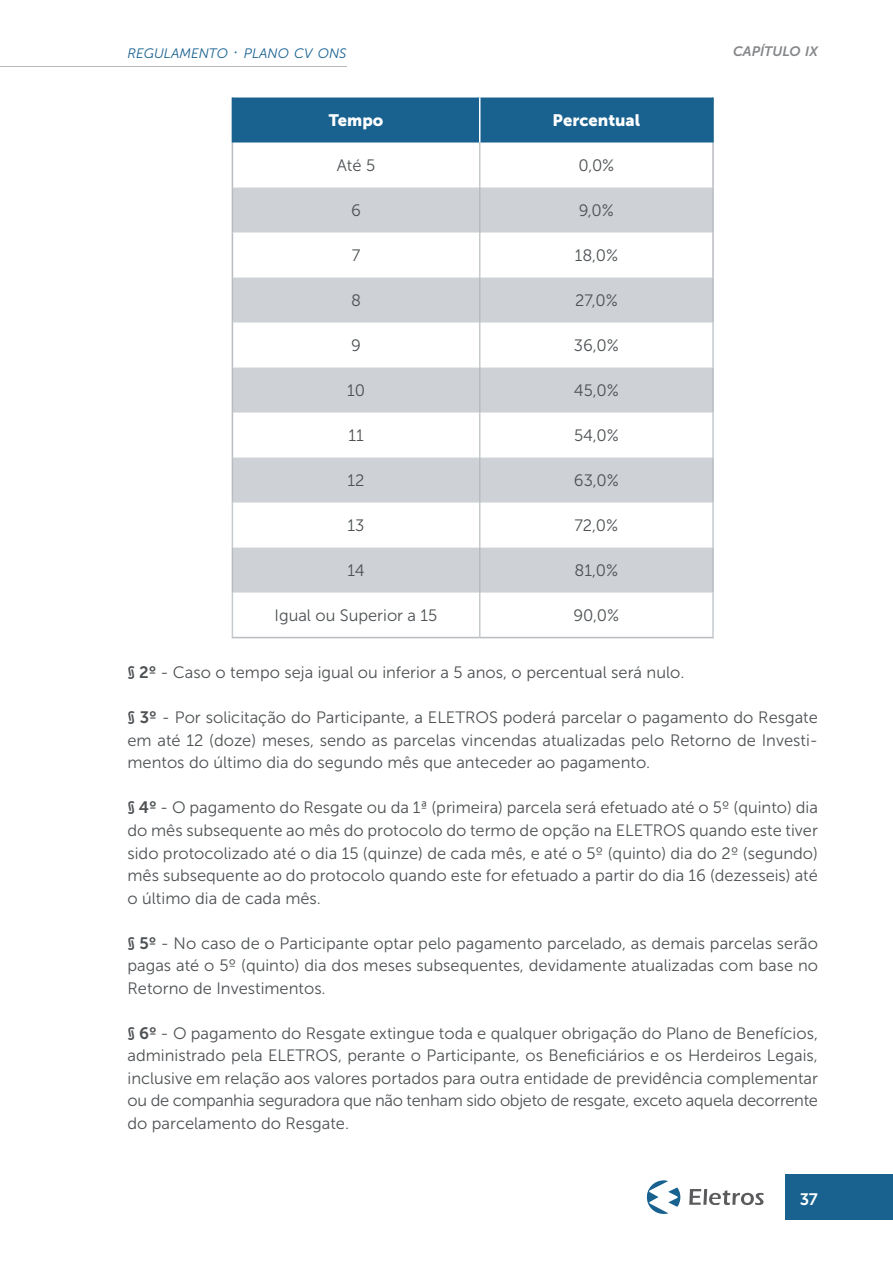
<style>
.page{position:relative;width:893px;height:1263px;background:#fff}
.page>*{position:absolute;margin:0;border:0;box-sizing:border-box;transform-origin:0 0}
.t1{font:16.5px/22.5px "Museo Sans 300";color:#4e5254;text-align:justify}
.t2{font:16.5px "Museo Sans 900";color:#fff}
.t3{font:16.5px "Museo Sans 700";color:#fff}
.t4{font:italic 13.65px "Museo Sans 300";color:#186190}
.t5{font:italic 13.65px "Museo Sans 700";color:#848689}
.s1{font-size:19.5px}
.s2{font-size:13.5px}
.s3{font-family:"Museo Sans 700"}
</style>
<div class="page">
<div style="left:785px;top:1175px;width:108px;height:45px;background:#196290"></div>
<svg style="left:689px;top:1189px;width:75px;height:16px"></svg>
<svg style="left:646px;top:1180px;width:35px;height:34px"></svg>
<hr style="left:0;top:66px;width:347px;height:1px;background:#b9b8ba">
<div style="left:233px;top:98px;width:479px;height:44px;background:#196290"></div>
<svg style="left:233px;top:188px;width:479px;height:404px;fill:#ced1d5"></svg>
<hr style="left:479px;top:98px;width:1px;height:45px;background:#fff">
<hr style="left:479px;top:143px;width:1px;height:45px;background:#c5cacd">
<hr style="left:479px;top:233px;width:1px;height:45px;background:#c5cacd">
<hr style="left:479px;top:188px;width:1px;height:45px;background:#b8bcc0">
<hr style="left:479px;top:278px;width:1px;height:45px;background:#b8bcc0">
<hr style="left:232px;top:143px;width:1px;height:45px;background:#b8bcc0">
<hr style="left:712px;top:143px;width:2px;height:45px;background:#b8bcc0">
<hr style="left:232px;top:188px;width:1px;height:45px;background:#b8bcc0">
<hr style="left:712px;top:188px;width:2px;height:45px;background:#b8bcc0">
<hr style="left:232px;top:233px;width:1px;height:45px;background:#b8bcc0">
<hr style="left:712px;top:233px;width:2px;height:45px;background:#b8bcc0">
<hr style="left:232px;top:278px;width:1px;height:45px;background:#b8bcc0">
<hr style="left:712px;top:278px;width:2px;height:45px;background:#b8bcc0">
<hr style="left:232px;top:98px;width:1px;height:45px;background:#196290">
<hr style="left:712px;top:98px;width:2px;height:45px;background:#196290">
<hr style="left:232px;top:323px;width:1px;height:45px;background:#b8bcc0">
<hr style="left:479px;top:323px;width:1px;height:45px;background:#c5cacd">
<hr style="left:712px;top:323px;width:2px;height:45px;background:#c5cacd">
<hr style="left:232px;top:368px;width:1px;height:45px;background:#b8bcc0">
<hr style="left:232px;top:458px;width:1px;height:45px;background:#b8bcc0">
<hr style="left:479px;top:368px;width:1px;height:45px;background:#b8bcc0">
<hr style="left:479px;top:458px;width:1px;height:45px;background:#b8bcc0">
<hr style="left:712px;top:368px;width:2px;height:45px;background:#b8bcc0">
<hr style="left:712px;top:458px;width:2px;height:45px;background:#b8bcc0">
<hr style="left:232px;top:413px;width:1px;height:45px;background:#b8bcc0">
<hr style="left:479px;top:413px;width:1px;height:45px;background:#c5cacd">
<hr style="left:712px;top:413px;width:2px;height:45px;background:#c5cacd">
<hr style="left:232px;top:503px;width:1px;height:45px;background:#c5cacd">
<hr style="left:232px;top:593px;width:1px;height:44px;background:#c5cacd">
<hr style="left:479px;top:503px;width:1px;height:45px;background:#c5cacd">
<hr style="left:479px;top:593px;width:1px;height:44px;background:#c5cacd">
<hr style="left:712px;top:503px;width:2px;height:45px;background:#c5cacd">
<hr style="left:712px;top:593px;width:2px;height:44px;background:#c5cacd">
<hr style="left:232px;top:637px;width:248px;height:1px;background:#b8bcc0">
<hr style="left:480px;top:637px;width:234px;height:1px;background:#b8bcc0">
<hr style="left:232px;top:548px;width:1px;height:45px;background:#b8bcc0">
<hr style="left:479px;top:548px;width:1px;height:45px;background:#b8bcc0">
<hr style="left:712px;top:548px;width:2px;height:45px;background:#b8bcc0">
<p class="t4" style="left:128px;top:46px;width:221px">REGULAMENTO <span class="s1">·</span> PLANO CV ONS</p>
<p class="t2" style="left:329px;top:111px;width:56px">Tempo</p>
<p class="t2" style="left:553px;top:111px;width:89px">Percentual</p>
<p class="t1" style="left:337px;top:154px;width:40px">Até 5</p>
<p class="t1" style="left:578px;top:154px;width:37px">0,0%</p>
<p class="t1" style="left:351px;top:199px;width:11px">6</p>
<p class="t1" style="left:579px;top:199px;width:37px">9,0%</p>
<p class="t1" style="left:352px;top:244px;width:10px">7</p>
<p class="t1" style="left:575px;top:244px;width:45px">18,0%</p>
<p class="t1" style="left:351px;top:289px;width:11px">8</p>
<p class="t1" style="left:575px;top:289px;width:44px">27,0%</p>
<p class="t1" style="left:351px;top:334px;width:11px">9</p>
<p class="t1" style="left:574px;top:334px;width:46px">36,0%</p>
<p class="t1" style="left:347px;top:379px;width:20px">10</p>
<p class="t1" style="left:574px;top:379px;width:46px">45,0%</p>
<p class="t1" style="left:348px;top:424px;width:17px">11</p>
<p class="t1" style="left:574px;top:424px;width:46px">54,0%</p>
<p class="t1" style="left:348px;top:469px;width:19px">12</p>
<p class="t1" style="left:574px;top:469px;width:46px">63,0%</p>
<p class="t1" style="left:348px;top:514px;width:18px">13</p>
<p class="t1" style="left:574px;top:514px;width:45px">72,0%</p>
<p class="t1" style="left:347px;top:559px;width:19px">14</p>
<p class="t1" style="left:574px;top:559px;width:45px">81,0%</p>
<p class="t1" style="left:275px;top:604px;width:164px">Igual ou Superior a 15</p>
<p class="t1" style="left:573px;top:604px;width:47px">90,0%</p>
<p class="t5" style="left:733px;top:44px;width:86px">CAPÍTULO <span class="s2">IX</span></p>
<p class="t1" style="left:128px;top:662px;width:558px"><span class="s3">§ 2º</span> - Caso o tempo seja igual ou inferior a 5 anos, o percentual será nulo.</p>
<p class="t1" style="left:128px;top:707px;width:692px"><span class="s3">§ 3º</span> - Por solicitação do Participante, a ELETROS poderá parcelar o pagamento do Resgate em até 12 (doze) meses, sendo as parcelas vincendas atualizadas pelo Retorno de Investi&shy;mentos do último dia do segundo mês que anteceder ao pagamento.</p>
<p class="t1" style="left:128px;top:797px;width:692px"><span class="s3">§ 4º</span> - O pagamento do Resgate ou da 1ª (primeira) parcela será efetuado até o 5º (quinto) dia do mês subsequente ao mês do protocolo do termo de opção na ELETROS quando este tiver sido protocolizado até o dia 15 (quinze) de cada mês, e até o 5º (quinto) dia do 2º (segundo) mês subsequente ao do protocolo quando este for efetuado a partir do dia 16 (dezesseis) até o último dia de cada mês.</p>
<p class="t1" style="left:128px;top:932px;width:692px"><span class="s3">§ 5º</span> - No caso de o Participante optar pelo pagamento parcelado, as demais parcelas serão pagas até o 5º (quinto) dia dos meses subsequentes, devidamente atualizadas com base no Retorno de Investimentos.</p>
<p class="t1" style="left:128px;top:1022px;width:692px"><span class="s3">§ 6º</span> - O pagamento do Resgate extingue toda e qualquer obrigação do Plano de Benefícios, administrado pela ELETROS, perante o Participante, os Beneficiários e os Herdeiros Legais, inclusive em relação aos valores portados para outra entidade de previdência complementar ou de companhia seguradora que não tenham sido objeto de resgate, exceto aquela decorrente do parcelamento do Resgate.</p>
<p class="t3" style="left:800px;top:1190px;width:20px">37</p>
</div>
